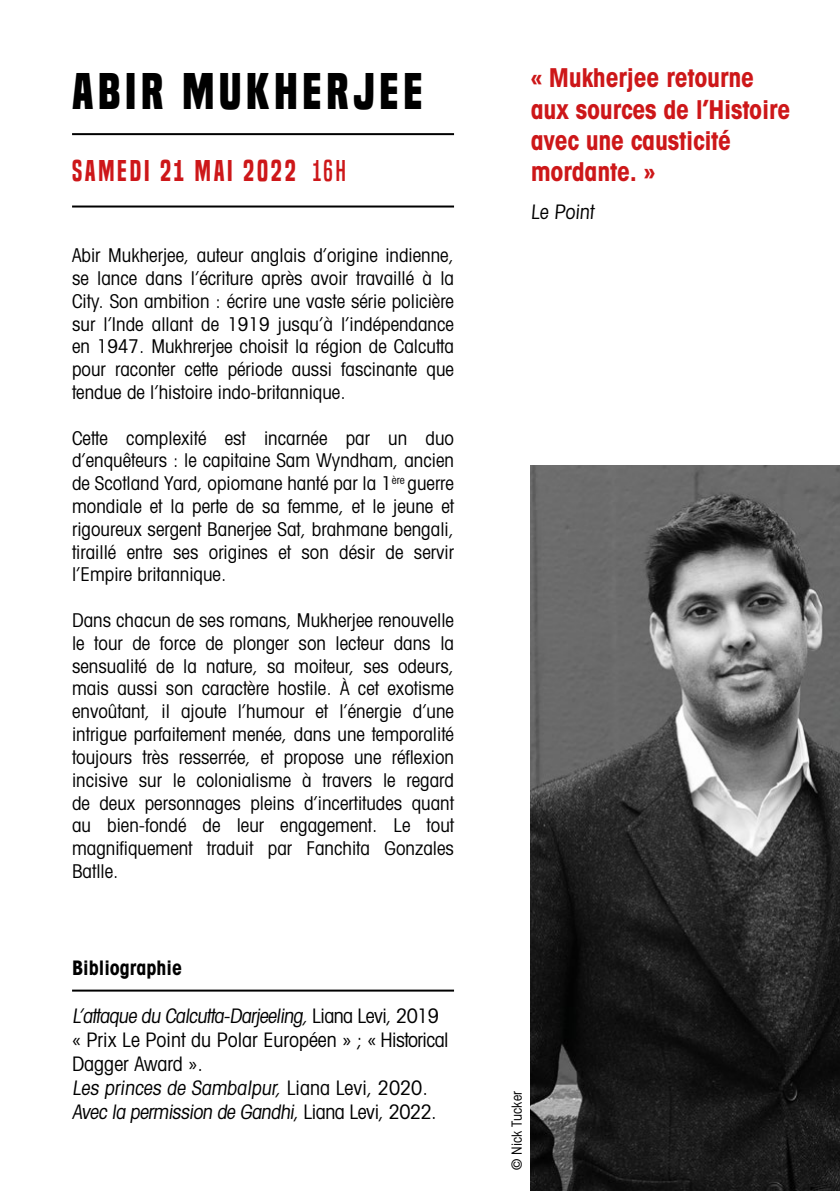
<style>
.page{position:relative;width:840px;height:1191px;background:#fff}
.page>*{position:absolute;margin:0;border:0;box-sizing:border-box;transform-origin:0 0}
.t1{font:700 48px "Built Titling Rg";letter-spacing:.1em;color:#000}
.t2{font:28px "Built Titling Sb";letter-spacing:.1em;color:#cd1719}
.t3{font:700 condensed 26px/31.2px "Avant Garde";letter-spacing:-.01em;color:#cd1719}
.t4{font:condensed 20px/24px "Avant Garde";color:#000}
.t5{font:700 condensed 20px "Avant Garde";color:#000}
.t6{font:condensed 19px/22.8px "Avant Garde";color:#000;text-align:justify}
.t7{font:condensed 14px "Avant Garde";color:#000}
.s1{font-family:"Built Titling Rg"}
</style>
<div class="page">
<hr style="left:72px;top:133px;width:382px;height:2px;background:#000">
<hr style="left:72px;top:205px;width:382px;height:2px;background:#000">
<hr style="left:72px;top:989px;width:382px;height:2px;background:#000">
<img style="left:530px;top:465px;width:309px;height:726px">
<h1 class="t1" style="left:72px;top:62px;width:352px">ABIR MUKHERJEE</h1>
<h2 class="t2" style="left:72px;top:154px;width:275px">SAMEDI 21 MAI 2022 <span class="s1">16h</span></h2>
<p class="t6" style="left:72px;top:243px;width:383px">Abir Mukherjee, auteur anglais d’origine indienne, se lance dans l’écriture après avoir travaillé à la City. Son ambition : écrire une vaste série policière sur l’Inde allant de 1919 jusqu’à l’indépendance en 1947. Mukhrerjee choisit la région de Calcutta pour raconter cette période aussi fascinante que tendue de l’histoire indo-britannique.</p>
<p class="t6" style="left:72px;top:426px;width:383px">Cette complexité est incarnée par un duo d’enquêteurs : le capitaine Sam Wyndham, ancien de Scotland Yard, opiomane hanté par la 1<sup>ère</sup> guerre mondiale et la perte de sa femme, et le jeune et rigoureux sergent Banerjee Sat, brahmane bengali, tiraillé entre ses origines et son désir de servir l’Empire britannique.</p>
<p class="t6" style="left:72px;top:608px;width:383px">Dans chacun de ses romans, Mukherjee renouvelle le tour de force de plonger son lecteur dans la sensualité de la nature, sa moiteur, ses odeurs, mais aussi son caractère hostile. À cet exotisme envoûtant, il ajoute l’humour et l’énergie d’une intrigue parfaitement menée, dans une temporalité toujours très resserrée, et propose une réflexion incisive sur le colonialisme à travers le regard de deux personnages pleins d’incertitudes quant au bien-fondé de leur engagement. Le tout magnifiquement traduit par Fanchita Gonzales Batlle.</p>
<p class="t5" style="left:72px;top:955px;width:112px">Bibliographie</p>
<p class="t4" style="left:72px;top:1003px;width:378px">L’attaque du Calcutta-Darjeeling,L i a n a Lev i , 2 0 1 9 « Prix Le Point du Polar Européen » ; « Historical Dagger Award ».<br>Les princes de Sambalpur, L i a n a Lev i , 2 0 2 0 .<br>Avec la permission de Gandhi, L i a n a Lev i , 2 0 2 2 .</p>
<h3 class="t3" style="left:530px;top:62px;width:261px">« Mukherjee retourne aux sources de l’Histoire avec une causticité mordante. »</h3>
<p class="t4" style="left:530px;top:199px;width:67px">Le Point</p>
<p class="t7" style="left:508px;top:1169px;width:80px;rotate:-90deg">© Nick Tucker</p>
</div>
